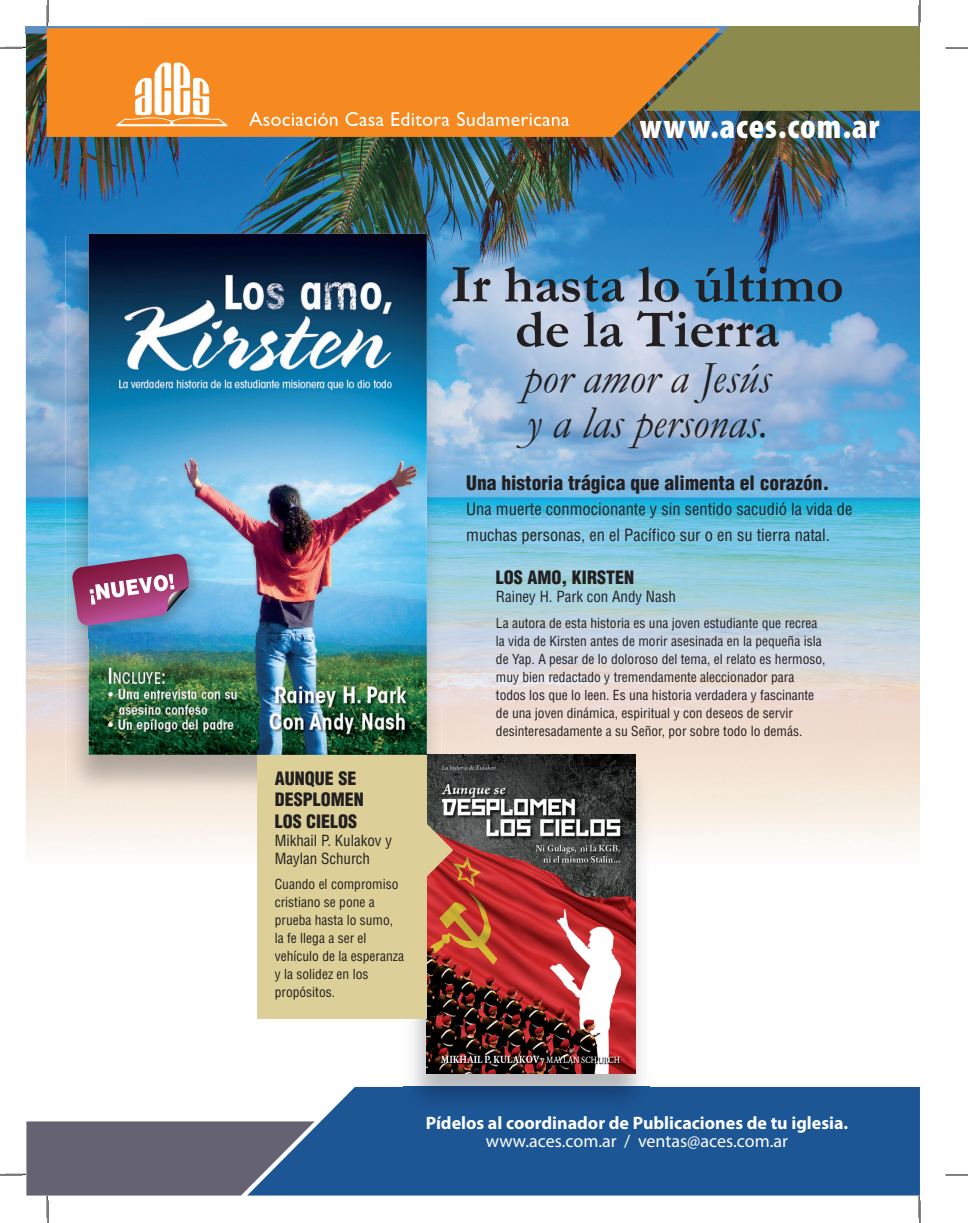
<style>
.page{position:relative;width:968px;height:1223px;background:#fff}
.page>*{position:absolute;margin:0;border:0;box-sizing:border-box;transform-origin:0 0}
.t1{font:700 54px/45px "Garamond";color:#231f20;text-align:center}
.t2{font:italic 45px/45px "Garamond";color:#231f20}
.t3{font:900 condensed 34.65px "Myriad Pro";letter-spacing:.03em;color:#fff}
.t4{font:900 condensed 19.5px "Helvetica LT Std";color:#231f20}
.t5{font:700 18px "Myriad Pro";color:#fff}
.t6{font:900 condensed 18px/21.6px "Helvetica LT Std";color:#231f20}
.t7{font:18px "Myriad Pro";color:#fff}
.t8{font:condensed 16.5px/25.5px "Helvetica LT Std";color:#231f20}
.t9{font:condensed 15px/18px "Helvetica LT Std";color:#231f20}
.t10{font:condensed 13.5px/18px "Helvetica LT Std";color:#231f20}
</style>
<div class="page">
<div style="left:26px;top:26px;width:894px;height:8px;background:#5e8dbf"></div>
<img style="left:26px;top:34px;width:645px;height:207px">
<img style="left:671px;top:111px;width:249px;height:737px">
<img style="left:26px;top:241px;width:53px;height:610px">
<img style="left:441px;top:241px;width:231px;height:520px">
<img style="left:79px;top:795px;width:179px;height:70px">
<img style="left:65px;top:236px;width:53px;height:559px">
<img style="left:427px;top:236px;width:14px;height:519px">
<img style="left:118px;top:755px;width:140px;height:40px">
<img style="left:89px;top:234px;width:338px;height:521px">
<img style="left:67px;top:549px;width:135px;height:90px">
<svg style="left:72px;top:554px;width:117px;height:72px;background:#976590"></svg>
<svg style="left:46px;top:28px;width:675px;height:109px;background:#ec8623"></svg>
<svg style="left:116px;top:63px;width:111px;height:63px"></svg>
<svg style="left:249px;top:112px;width:88px;height:14px"></svg>
<svg style="left:345px;top:112px;width:39px;height:14px"></svg>
<svg style="left:391px;top:112px;width:58px;height:14px"></svg>
<svg style="left:457px;top:112px;width:112px;height:14px;background:#f8aa5e"></svg>
<div style="left:314px;top:1087px;width:606px;height:108px;background:#1c5695"></div>
<img style="left:403px;top:757px;width:247px;height:357px">
<img style="left:427px;top:755px;width:208px;height:319px">
<div style="left:258px;top:755px;width:169px;height:263px;background:#dcd098"></div>
<svg style="left:427px;top:807px;width:26px;height:86px;background:#a86b5b"></svg>
<svg style="left:0;top:47px;width:26px;height:2px"></svg>
<svg style="left:945px;top:47px;width:23px;height:2px"></svg>
<svg style="left:945px;top:1174px;width:23px;height:2px"></svg>
<svg style="left:47px;top:0;width:2px;height:26px"></svg>
<svg style="left:0;top:1121px;width:314px;height:102px"></svg>
<svg style="left:645px;top:0;width:275px;height:111px"></svg>
<svg style="left:919px;top:1195px;width:1px;height:28px"></svg>
<h3 class="t3" style="left:640px;top:104px;width:241px">www.aces.com.ar</h3>
<h3 class="t6" style="left:275px;top:767px;width:91px">AUNQUE SE<br>DESPLOMEN<br>LOS CIELOS</h3>
<p class="t9" style="left:275px;top:831px;width:119px">Mikhail P. Kulakov y<br>Maylan Schurch</p>
<p class="t10" style="left:275px;top:875px;width:131px">Cuando el compromiso cristiano se pone a prueba hasta lo sumo, la fe llega a ser el vehículo de la esperanza y la solidez en los propósitos.</p>
<h1 class="t1" style="left:450px;top:262px;width:395px">Ir hasta lo último de la Tierra</h1>
<h2 class="t2" style="left:523px;top:354px;width:249px">por amor a Jesús y a las personas.</h2>
<h3 class="t4" style="left:466px;top:470px;width:364px">Una historia trágica que alimenta el corazón.</h3>
<p class="t8" style="left:466px;top:497px;width:388px">Una muerte conmocionante y sin sentido sacudió la vida de muchas personas, en el Pacífico sur o en su tierra natal.</p>
<h3 class="t6" style="left:496px;top:567px;width:140px">LOS AMO, KIRSTEN</h3>
<p class="t9" style="left:496px;top:588px;width:181px">Rainey H. Park con Andy Nash</p>
<p class="t10" style="left:496px;top:614px;width:331px">La autora de esta historia es una joven estudiante que recrea la vida de Kirsten antes de morir asesinada en la pequeña isla de Yap. A pesar de lo doloroso del tema, el relato es hermoso, muy bien redactado y tremendamente aleccionador para todos los que lo leen. Es una historia verdadera y fascinante de una joven dinámica, espiritual y con deseos de servir desinteresadamente a su Señor, por sobre todo lo demás.</p>
<h3 class="t5" style="left:426px;top:1111px;width:424px">Pídelos al coordinador de Publicaciones de tu iglesia.</h3>
<h3 class="t7" style="left:486px;top:1130px;width:303px">www.aces.com.ar / ventas@aces.com.ar</h3>
</div>
